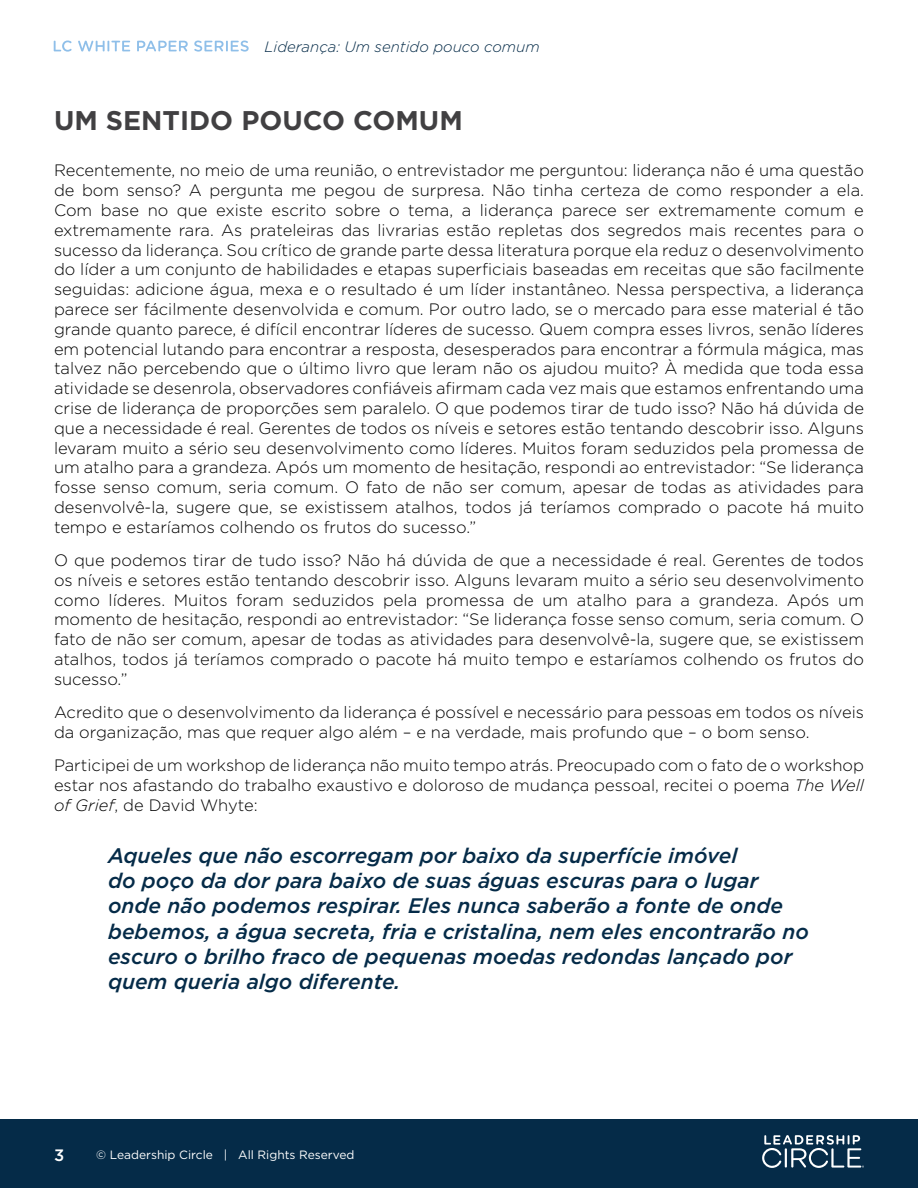
<style>
.page{position:relative;width:918px;height:1188px;background:#fff}
.page>*{position:absolute;margin:0;border:0;box-sizing:border-box;transform-origin:0 0}
.t1{font:700 27px "Gotham";color:#414042}
.t2{font:italic 500 21px/25.2px "Gotham";color:#052b48}
.t3{font:300 16.5px/19.8px "Gotham";color:#000;text-align:justify}
.t4{font:500 16.5px "Gotham";color:#fff}
.t5{font:italic 300 15px "Gotham";color:#052b48}
.t6{font:12px "Gotham";color:#fff}
.s1{font-style:italic}
</style>
<div class="page">
<svg style="left:54px;top:41px;width:18px;height:11px"></svg>
<svg style="left:78px;top:41px;width:52px;height:11px"></svg>
<svg style="left:137px;top:41px;width:51px;height:10px"></svg>
<svg style="left:194px;top:41px;width:55px;height:11px"></svg>
<div style="left:0;top:1119px;width:918px;height:69px;background:#052b48"></div>
<svg style="left:762px;top:1135px;width:102px;height:33px"></svg>
<p class="t5" style="left:265px;top:37px;width:277px">Liderança: Um sentido pouco comum</p>
<h1 class="t1" style="left:54px;top:102px;width:410px">UM SENTIDO POUCO COMUM</h1>
<p class="t3" style="left:54px;top:160px;width:812px">Recentemente, no meio de uma reunião, o entrevistador me perguntou: liderança não é uma questão de bom senso? A pergunta me pegou de surpresa. Não tinha certeza de como responder a ela.<br>Com base no que existe escrito sobre o tema, a liderança parece ser extremamente comum e extremamente rara. As prateleiras das livrarias estão repletas dos segredos mais recentes para o sucesso da liderança. Sou crítico de grande parte dessa literatura porque ela reduz o desenvolvimento do líder a um conjunto de habilidades e etapas superficiais baseadas em receitas que são facilmente seguidas: adicione água, mexa e o resultado é um líder instantâneo. Nessa perspectiva, a liderança parece ser fácilmente desenvolvida e comum. Por outro lado, se o mercado para esse material é tão grande quanto parece, é difícil encontrar líderes de sucesso. Quem compra esses livros, senão líderes em potencial lutando para encontrar a resposta, desesperados para encontrar a fórmula mágica, mas talvez não percebendo que o último livro que leram não os ajudou muito? À medida que toda essa atividade se desenrola, observadores confiáveis afirmam cada vez mais que estamos enfrentando uma crise de liderança de proporções sem paralelo. O que podemos tirar de tudo isso? Não há dúvida de que a necessidade é real. Gerentes de todos os níveis e setores estão tentando descobrir isso. Alguns levaram muito a sério seu desenvolvimento como líderes. Muitos foram seduzidos pela promessa de um atalho para a grandeza. Após um momento de hesitação, respondi ao entrevistador: “Se liderança fosse senso comum, seria comum. O fato de não ser comum, apesar de todas as atividades para desenvolvê-la, sugere que, se existissem atalhos, todos já teríamos comprado o pacote há muito tempo e estaríamos colhendo os frutos do sucesso.”</p>
<p class="t3" style="left:54px;top:550px;width:812px">O que podemos tirar de tudo isso? Não há dúvida de que a necessidade é real. Gerentes de todos os níveis e setores estão tentando descobrir isso. Alguns levaram muito a sério seu desenvolvimento como líderes. Muitos foram seduzidos pela promessa de um atalho para a grandeza. Após um momento de hesitação, respondi ao entrevistador: “Se liderança fosse senso comum, seria comum. O fato de não ser comum, apesar de todas as atividades para desenvolvê-la, sugere que, se existissem atalhos, todos já teríamos comprado o pacote há muito tempo e estaríamos colhendo os frutos do sucesso.”</p>
<p class="t3" style="left:54px;top:702px;width:812px">Acredito que o desenvolvimento da liderança é possível e necessário para pessoas em todos os níveis da organização, mas que requer algo além – e na verdade, mais profundo que – o bom senso.</p>
<p class="t3" style="left:54px;top:755px;width:812px">Participei de um workshop de liderança não muito tempo atrás. Preocupado com o fato de o workshop estar nos afastando do trabalho exaustivo e doloroso de mudança pessoal, recitei o poema <span class="s1">The Well of Grief</span>, de David Whyte:</p>
<p class="t2" style="left:108px;top:843px;width:703px">Aqueles que não escorregam por baixo da superfície imóvel<br>do poço da dor para baixo de suas águas escuras para o lugar onde não podemos respirar. Eles nunca saberão a fonte de onde bebemos, a água secreta, fria e cristalina, nem eles encontrarão no escuro o brilho fraco de pequenas moedas redondas lançado por quem queria algo diferente.</p>
<p class="t4" style="left:54px;top:1144px;width:12px">3</p>
<p class="t6" style="left:96px;top:1147px;width:260px">© Leadership Circle | All Rights Reserved</p>
</div>
